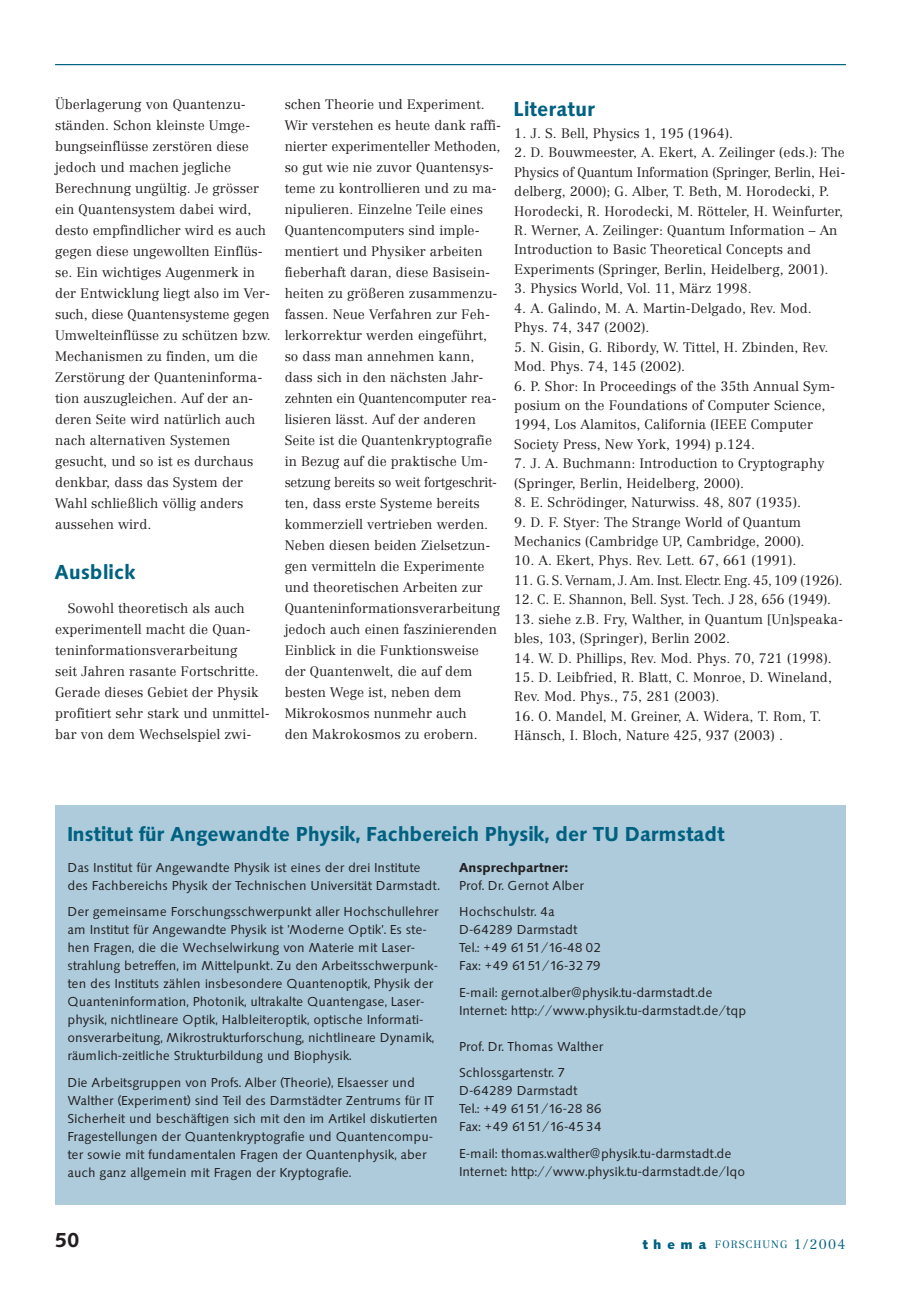
<style>
.page{position:relative;width:918px;height:1289px;background:#fff}
.page>*{position:absolute;margin:0;border:0;box-sizing:border-box;transform-origin:0 0}
.t1{font:600 21px "Saxony";color:#006180}
.t2{font:600 21px "Saxony";color:#231f20}
.t3{font:300 13.5px/21px "Centennial";letter-spacing:.005em;color:#231f20}
.t4{font:13.5px/18px "Saxony";letter-spacing:.005em;color:#231f20}
.t5{font:300 13.5px "Centennial";letter-spacing:-.015em;color:#231f20}
.t6{font:600 13.5px "Saxony";letter-spacing:.005em;color:#231f20}
.t7{font:300 10.5px "Centennial";letter-spacing:.1em;color:#006180}
.s1{font-family:"Saxony";font-weight:700;font-size:13.5px}
.s2{font-size:13.5px}
</style>
<div class="page">
<hr style="left:55px;top:64px;width:791px;height:1px;background:#006180">
<div style="left:55px;top:804px;width:791px;height:400px;background:#adcbdb"></div>
<p class="t3" style="left:55px;top:95px;width:217px">Überlagerung von Quantenzu&shy;ständen. Schon kleinste Umge&shy;bungseinflüsse zerstören diese jedoch und machen jegliche<br>Berechnung ungültig. Je grösser ein Quantensystem dabei wird, desto empfindlicher wird es auch gegen diese ungewollten Einflüs&shy;se. Ein wichtiges Augenmerk in der Entwicklung liegt also im Ver&shy;such, diese Quantensysteme gegen<br>Umwelteinflüsse zu schützen bzw.<br>Mechanismen zu finden, um die<br>Zerstörung der Quanteninforma&shy;tion auszugleichen. Auf der an&shy;deren Seite wird natürlich auch nach alternativen Systemen gesucht, und so ist es durchaus denkbar, dass das System der<br>Wahl schließlich völlig anders aussehen wird.</p>
<h1 class="t1" style="left:55px;top:564px;width:83px">Ausblick</h1>
<p class="t3" style="left:55px;top:599px;width:216px;text-indent:13px">Sowohl theoretisch als auch experimentell macht die Quan&shy;teninformationsverarbeitung<br>seit Jahren rasante Fortschritte.<br>Gerade dieses Gebiet der Physik profitiert sehr stark und unmittel&shy;bar von dem Wechselspiel zwi-</p>
<p class="t3" style="left:285px;top:95px;width:218px">schen Theorie und Experiment.<br>Wir verstehen es heute dank raffi&shy;nierter experimenteller Methoden, so gut wie nie zuvor Quantensys&shy;teme zu kontrollieren und zu ma&shy;nipulieren. Einzelne Teile eines<br>Quantencomputers sind imple&shy;mentiert und Physiker arbeiten fieberhaft daran, diese Basisein&shy;heiten zu größeren zusammenzu&shy;fassen. Neue Verfahren zur Feh&shy;lerkorrektur werden eingeführt, so dass man annehmen kann, dass sich in den nächsten Jahr&shy;zehnten ein Quantencomputer rea&shy;lisieren lässt. Auf der anderen<br>Seite ist die Quantenkryptografie in Bezug auf die praktische Um&shy;setzung bereits so weit fortgeschrit&shy;ten, dass erste Systeme bereits kommerziell vertrieben werden.<br>Neben diesen beiden Zielsetzun&shy;gen vermitteln die Experimente und theoretischen Arbeiten zur<br>Quanteninformationsverarbeitung jedoch auch einen faszinierenden<br>Einblick in die Funktionsweise der Quantenwelt, die auf dem besten Wege ist, neben dem<br>Mikrokosmos nunmehr auch<br>den Makrokosmos zu erobern.</p>
<h1 class="t1" style="left:514px;top:100px;width:83px">Literatur</h1>
<p class="t3" style="left:514px;top:124px;width:220px">1. J. S. Bell, Physics 1, 195 (1964).</p>
<p class="t3" style="left:514px;top:144px;width:333px;line-height:19.5px">2. D. Bouwmeester, A. Ekert, A. Zeilinger (eds.): The Physics of Quantum Information (Springer, Berlin, Hei&shy;delberg, 2000); G. Alber, T. Beth, M. Horodecki, P.<br>Horodecki, R. Horodecki, M. Rötteler, H. Weinfurter, R. Werner, A. Zeilinger: Quantum Information – An Introduction to Basic Theoretical Concepts and Experiments (Springer, Berlin, Heidelberg, 2001).</p>
<p class="t3" style="left:514px;top:279px;width:239px">3. Physics World, Vol. 11, März 1998.</p>
<p class="t3" style="left:514px;top:299px;width:299px;line-height:19.5px">4. A. Galindo, M. A. Martin-Delgado, Rev. Mod.<br>Phys. 74, 347 (2002).</p>
<p class="t3" style="left:514px;top:338px;width:316px;line-height:19.5px">5. N. Gisin, G. Ribordy, W. Tittel, H. Zbinden, Rev.<br>Mod. Phys. 74, 145 (2002).</p>
<p class="t3" style="left:514px;top:377px;width:323px;line-height:19.5px">6. P. Shor: In Proceedings of the 35th Annual Sym&shy;posium on the Foundations of Computer Science, 1994, Los Alamitos, California (IEEE Computer Society Press, New York, 1994) p.124.</p>
<p class="t3" style="left:514px;top:455px;width:312px;line-height:19.5px">7. J. A. Buchmann: Introduction to Cryptography (Springer, Berlin, Heidelberg, 2000).</p>
<p class="t3" style="left:514px;top:493px;width:288px">8. E. Schrödinger, Naturwiss. 48, 807 (1935).</p>
<p class="t3" style="left:514px;top:513px;width:292px;line-height:19.5px">9. D. F. Styer: The Strange World of Quantum<br>Mechanics (Cambridge UP, Cambridge, 2000).</p>
<p class="t3" style="left:514px;top:551px;width:284px">10. A. Ekert, Phys. Rev. Lett. 67, 661 (1991).</p>
<p class="t5" style="left:514px;top:574px;width:330px">11. G. S. Vernam, J. Am. Inst. Electr. Eng. 45, 109 (1926).</p>
<p class="t3" style="left:514px;top:590px;width:318px">12. C. E. Shannon, Bell. Syst. Tech. J 28, 656 (1949).</p>
<p class="t3" style="left:514px;top:610px;width:330px;line-height:19.5px">13. siehe z.B. Fry, Walther, in Quantum [Un]speaka&shy;bles, 103, (Springer), Berlin 2002.</p>
<p class="t3" style="left:514px;top:648px;width:319px">14. W. D. Phillips, Rev. Mod. Phys. 70, 721 (1998).</p>
<p class="t3" style="left:514px;top:668px;width:319px;line-height:19.5px">15. D. Leibfried, R. Blatt, C. Monroe, D. Wineland,<br>Rev. Mod. Phys., 75, 281 (2003).</p>
<p class="t3" style="left:514px;top:707px;width:309px;line-height:19.5px">16. O. Mandel, M. Greiner, A. Widera, T. Rom, T.<br>Hänsch, I. Bloch, Nature 425, 937 (2003) .</p>
<h1 class="t1" style="left:68px;top:826px;width:659px">Institut für Angewandte Physik, Fachbereich Physik, der TU Darmstadt</h1>
<p class="t4" style="left:68px;top:859px;width:373px">Das Institut für Angewandte Physik ist eines der drei Institute des Fachbereichs Physik der Technischen Universität Darmstadt.</p>
<p class="t4" style="left:68px;top:904px;width:372px">Der gemeinsame Forschungsschwerpunkt aller Hochschullehrer am Institut für Angewandte Physik ist 'Moderne Optik'. Es ste&shy;hen Fragen, die die Wechselwirkung von Materie mit Laser&shy;strahlung betreffen, im Mittelpunkt. Zu den Arbeitsschwerpunk&shy;ten des Instituts zählen insbesondere Quantenoptik, Physik der Quanteninformation, Photonik, ultrakalte Quantengase, Laser&shy;physik, nichtlineare Optik, Halbleiteroptik, optische Informati&shy;onsverarbeitung, Mikrostrukturforschung, nichtlineare Dynamik, räumlich-zeitliche Strukturbildung und Biophysik.</p>
<p class="t4" style="left:68px;top:1074px;width:372px">Die Arbeitsgruppen von Profs. Alber (Theorie), Elsaesser und Walther (Experiment) sind Teil des Darmstädter Zentrums für IT Sicherheit und beschäftigen sich mit den im Artikel diskutierten Fragestellungen der Quantenkryptografie und Quantencompu&shy;ter sowie mit fundamentalen Fragen der Quantenphysik, aber auch ganz allgemein mit Fragen der Kryptografie.</p>
<p class="t6" style="left:459px;top:862px;width:110px">Ansprechpartner:</p>
<p class="t4" style="left:459px;top:873px;width:126px;line-height:26.5px">Prof. Dr. Gernot Alber<br>Hochschulstr. 4a</p>
<p class="t4" style="left:459px;top:922px;width:144px">D-64289 Darmstadt<br>Tel.: +49 6151/16-48 02<br>Fax: +49 6151/16-32 79</p>
<p class="t4" style="left:459px;top:984px;width:289px">E-mail: gernot.alber@physik.tu-darmstadt.de<br>Internet: http://www.physik.tu-darmstadt.de/tqp</p>
<p class="t4" style="left:459px;top:1034px;width:145px;line-height:26.5px">Prof. Dr. Thomas Walther<br>Schlossgartenstr. 7</p>
<p class="t4" style="left:459px;top:1083px;width:144px">D-64289 Darmstadt<br>Tel.: +49 6151/16-28 86<br>Fax: +49 6151/16-45 34</p>
<p class="t4" style="left:459px;top:1145px;width:287px">E-mail: thomas.walther@physik.tu-darmstadt.de<br>Internet: http://www.physik.tu-darmstadt.de/lqo</p>
<h1 class="t2" style="left:55px;top:1232px;width:27px">50</h1>
<p class="t7" style="left:643px;top:1240px;width:204px"><span class="s1">t h e m a</span> FORSCHUNG <span class="s2">1/2004</span></p>
</div>
